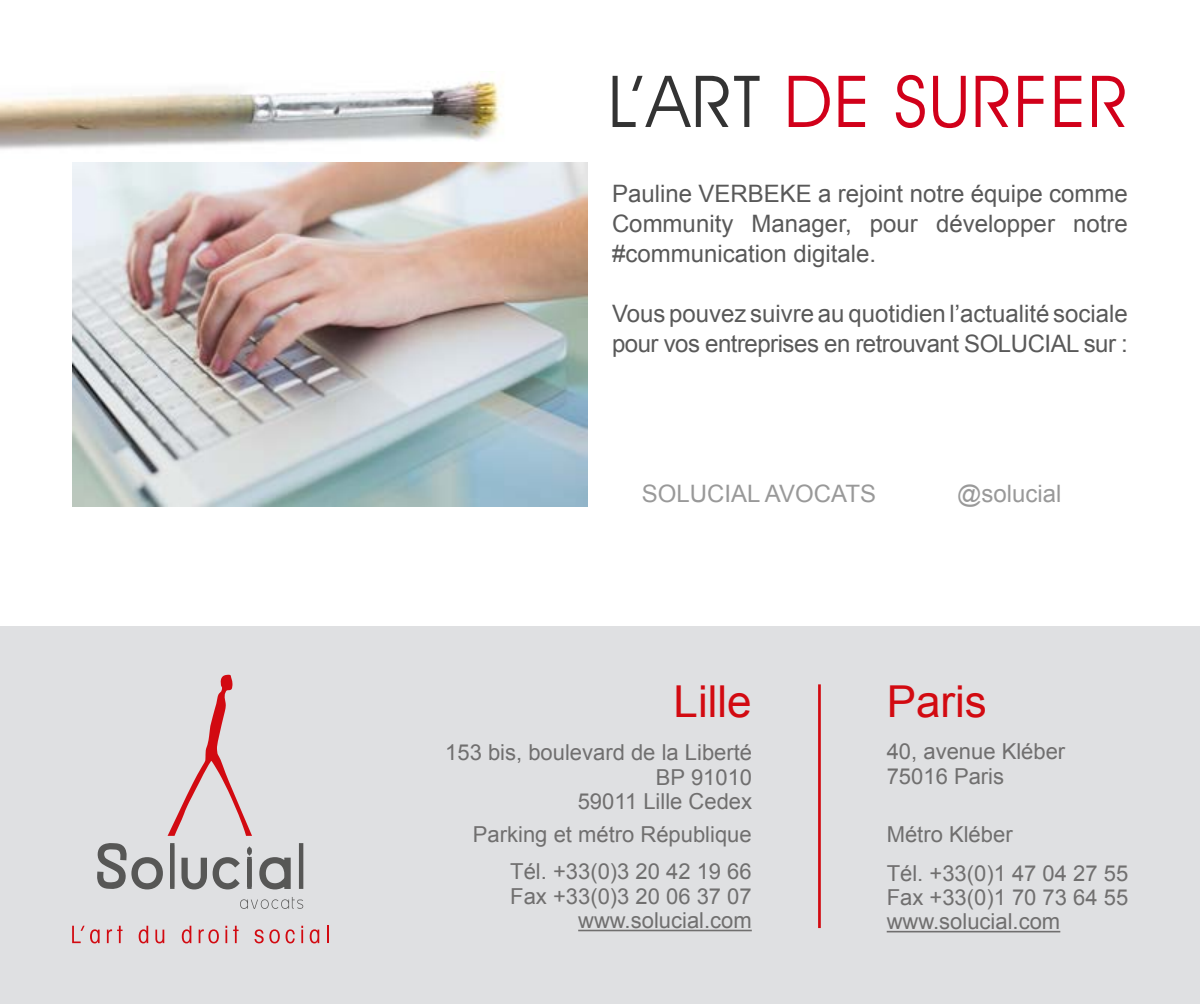
<style>
.page{position:relative;width:1200px;height:1004px;background:#fff}
.page>*{position:absolute;margin:0;border:0;box-sizing:border-box;transform-origin:0 0}
.t1{font:72px "Avant Garde IT Cby BT";letter-spacing:.025em;color:#d1001a}
.t2{font:44px "Arial";color:#d20a11}
.t3{font:24px/30px "Arial";color:#595959;text-align:justify}
.t4{font:24px "Arial";color:#999}
.t5{font:22px/24.4px "Arial";color:#706f6f;text-align:right}
.s1{color:#333}
</style>
<div class="page">
<div style="left:0;top:626px;width:1200px;height:378px;background:#dfe0e2"></div>
<img style="left:0;top:80px;width:502px;height:70px">
<img style="left:72px;top:163px;width:516px;height:344px">
<hr style="left:578px;top:930px;width:174px;height:1px;background:#706f6f">
<hr style="left:887px;top:931px;width:173px;height:1px;background:#706f6f">
<hr style="left:818px;top:684px;width:3px;height:244px;background:#d20a11">
<svg style="left:72px;top:675px;width:231px;height:269px"></svg>
<svg style="left:310px;top:929px;width:9px;height:14px"></svg>
<svg style="left:327px;top:926px;width:1px;height:17px"></svg>
<h1 class="t1" style="left:608px;top:58px;width:522px"><span class="s1">L’ART</span> DE SURFER</h1>
<p class="t3" style="left:612px;top:179px;width:517px;text-indent:206px">a rejoint notre équipe comme Community Manager, pour développer notre #communication digitale.</p>
<p class="t3" style="left:612px;top:299px;width:517px">Vous pouvez suivre au quotidien l’actualité sociale pour vos entreprises en retrouvant SOLUCIAL sur :</p>
<p class="t3" style="left:612px;top:179px;width:120px">Pauline Verbeke</p>
<p class="t4" style="left:642px;top:478px;width:236px">SOLUCIAL AVOCATS</p>
<p class="t4" style="left:957px;top:478px;width:106px">@solucial</p>
<h2 class="t2" style="left:674px;top:672px;width:80px">Lille</h2>
<p class="t5" style="left:445px;top:741px;width:308px">153 bis, boulevard de la Liberté<br>BP 91010<br>59011 Lille Cedex</p>
<p class="t5" style="left:473px;top:822px;width:280px">Parking et métro République</p>
<p class="t5" style="left:510px;top:860px;width:243px">Tél. +33(0)3 20 42 19 66<br>Fax +33(0)3 20 06 37 07 www.solucial.com</p>
<h2 class="t2" style="left:887px;top:673px;width:102px">Paris</h2>
<p class="t5" style="left:887px;top:739px;width:180px;text-align:left">40, avenue Kléber<br>75016 Paris</p>
<p class="t5" style="left:887px;top:822px;width:127px">Métro Kléber</p>
<p class="t5" style="left:887px;top:861px;width:243px;text-align:justify">Tél. +33(0)1 47 04 27 55<br>Fax +33(0)1 70 73 64 55 www.solucial.com</p>
</div>
